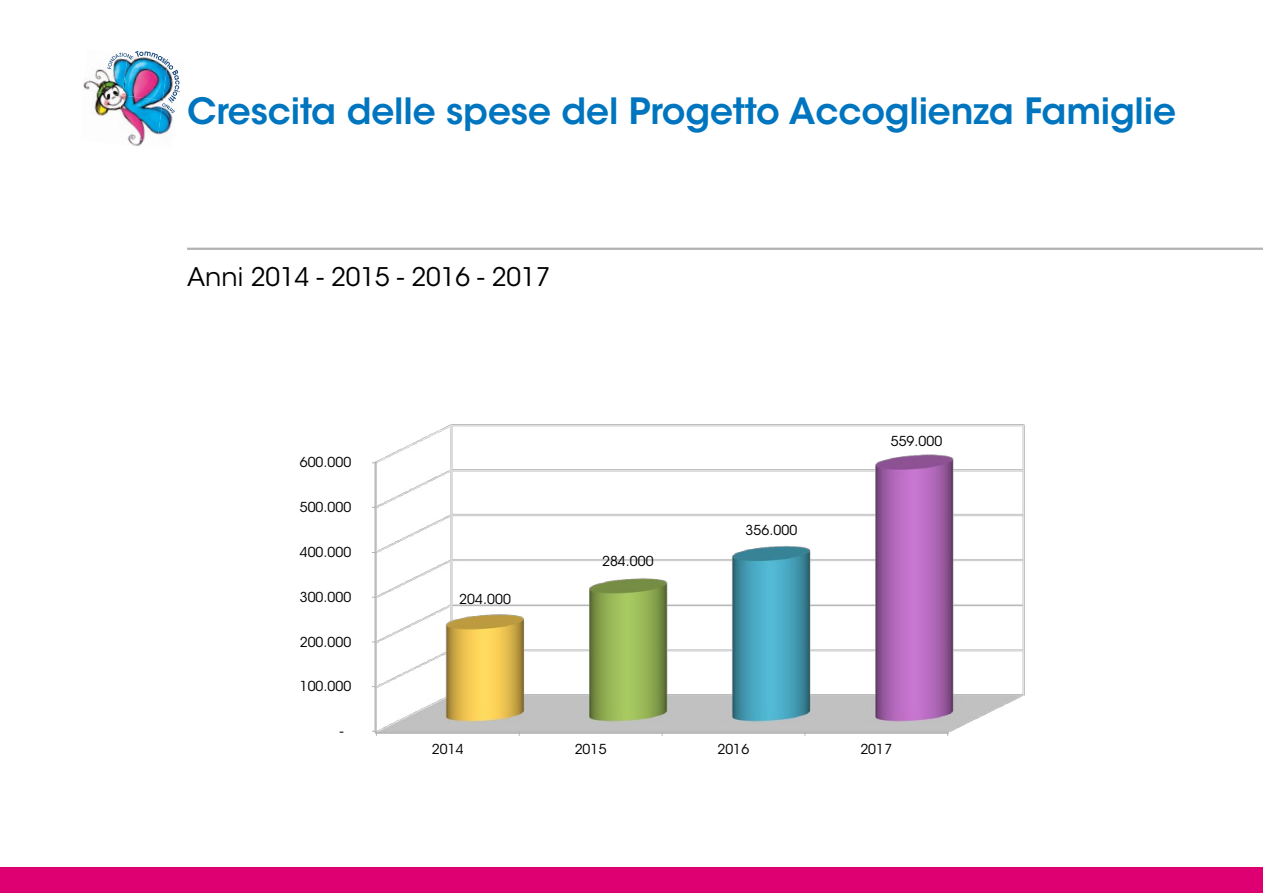
<style>
.page{position:relative;width:1263px;height:893px;background:#fff}
.page>*{position:absolute;margin:0;border:0;box-sizing:border-box;transform-origin:0 0}
.t1{font:600 36px "ITC Avant Garde Std";letter-spacing:-.005em;color:#0075bf}
.t2{font:25.5px "ITC Avant Garde Std";color:#000}
.t3{font:13.65px "ITC Avant Garde Std";color:#000}
</style>
<div class="page">
<div style="left:0;top:867px;width:1263px;height:26px;background:#de0072"></div>
<hr style="left:187px;top:248px;width:1076px;height:2px;background:#b3b2b2">
<img style="left:83px;top:66px;width:25px;height:24px">
<img style="left:163px;top:113px;width:10px;height:21px">
<img style="left:94px;top:90px;width:14px;height:27px">
<img style="left:122px;top:113px;width:41px;height:22px">
<img style="left:122px;top:132px;width:35px;height:14px">
<img style="left:108px;top:51px;width:72px;height:62px">
<img style="left:374px;top:424px;width:651px;height:310px">
<svg style="left:372px;top:731px;width:5px;height:5px"></svg>
<h1 class="t1" style="left:187px;top:89px;width:990px">Crescita delle spese del Progetto Accoglienza Famiglie</h1>
<h2 class="t2" style="left:187px;top:261px;width:365px">Anni 2014 - 2015 - 2016 - 2017</h2>
<p class="t3" style="left:300px;top:454px;width:53px">600.000</p>
<p class="t3" style="left:300px;top:499px;width:53px">500.000</p>
<p class="t3" style="left:300px;top:544px;width:53px">400.000</p>
<p class="t3" style="left:300px;top:588px;width:53px">300.000</p>
<p class="t3" style="left:300px;top:633px;width:53px">200.000</p>
<p class="t3" style="left:300px;top:678px;width:53px">100.000</p>
<p class="t3" style="left:340px;top:723px;width:5px">-</p>
<p class="t3" style="left:459px;top:590px;width:53px">204.000</p>
<p class="t3" style="left:602px;top:553px;width:53px">284.000</p>
<p class="t3" style="left:746px;top:522px;width:53px">356.000</p>
<p class="t3" style="left:891px;top:433px;width:53px">559.000</p>
<p class="t3" style="left:432px;top:740px;width:33px">2014</p>
<p class="t3" style="left:575px;top:740px;width:33px">2015</p>
<p class="t3" style="left:717px;top:740px;width:33px">2016</p>
<p class="t3" style="left:860px;top:740px;width:33px">2017</p>
</div>
